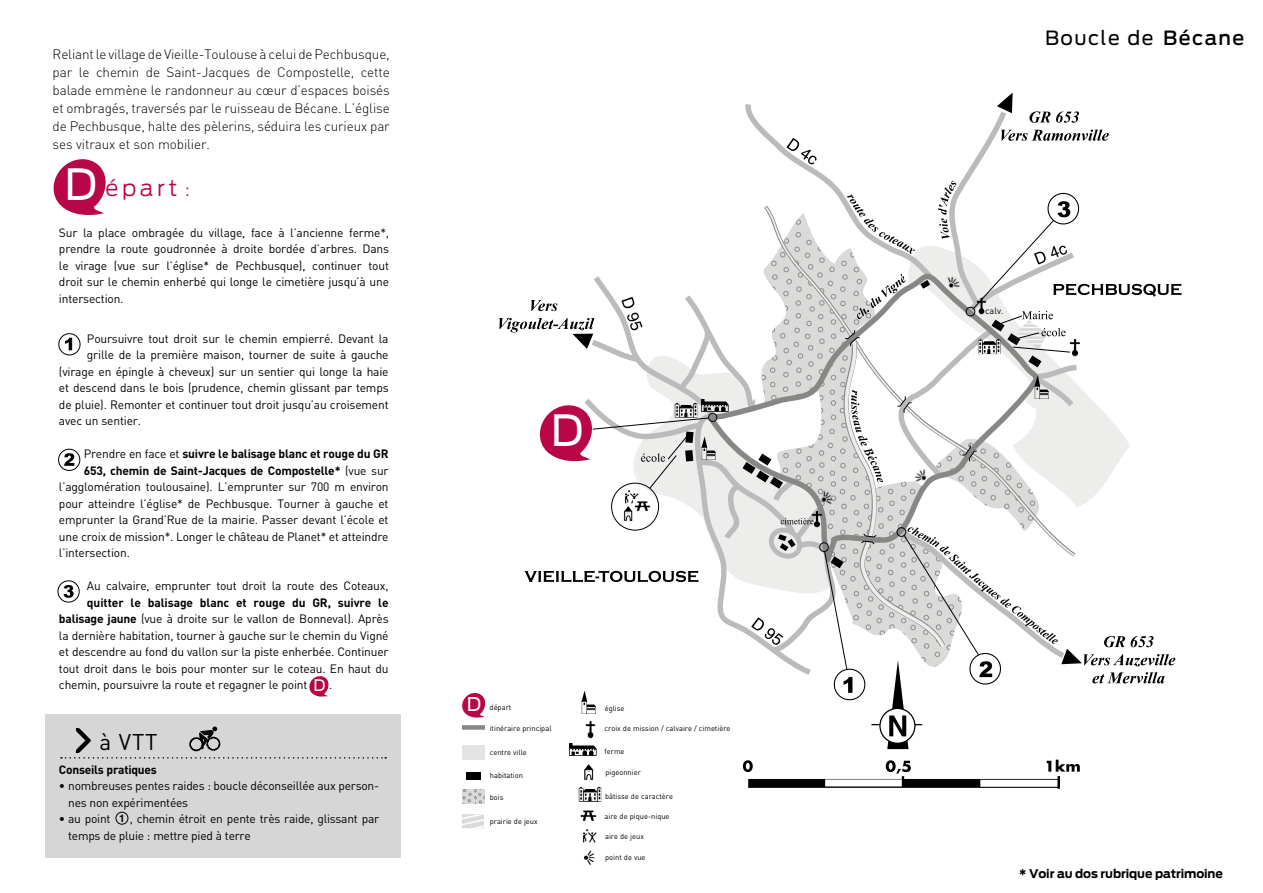
<style>
.page{position:relative;width:1263px;height:893px;background:#fff}
.page>*{position:absolute;margin:0;border:0;box-sizing:border-box;transform-origin:0 0}
.t1{font:300 60px "Citizen";color:#000}
.t2{font:42.75px "Antenna";color:#fff}
.t3{font:22.5px "DIN";color:#000}
.t4{font:300 22.2px "Antenna";letter-spacing:.155em;color:#b80647}
.t5{font:19.5px "Antenna";letter-spacing:.075em;color:#000}
.t6{font:18.9px "Antenna";color:#fff}
.t7{font:15.75px "Antenna";color:#fff}
.t8{font:300 13.5px/18px "DIN";letter-spacing:-.01em;color:#000;text-align:justify}
.t9{font:12px/16.5px "DIN";letter-spacing:-.015em;color:#000;text-align:justify}
.t10{font:700 12px "DIN";letter-spacing:-.015em;color:#000}
.t11{font:700 12px "Antenna";letter-spacing:-.01em;color:#000}
.t12{font:9px "DIN";color:#000}
.t13{font:7.5px "DIN";color:#000}
.s1{font-weight:400;font-size:42.75px;color:#fff}
.s2{font-size:15.3px}
.s3{font-weight:400}
.s4{font-weight:700}
.s5{font-family:"Helvetica";font-weight:700;font-size:10.5px}
.s6{font-weight:500}
</style>
<div class="page">
<svg style="left:462px;top:693px;width:24px;height:25px"></svg>
<div style="left:45px;top:714px;width:356px;height:143px;background:#d6d6d6"></div>
<svg style="left:58px;top:333px;width:23px;height:23px"></svg>
<svg style="left:58px;top:448px;width:23px;height:23px"></svg>
<svg style="left:57px;top:580px;width:23px;height:23px"></svg>
<svg style="left:61px;top:726px;width:325px;height:33px"></svg>
<div style="left:116px;top:812px;width:12px;height:13px;border:1px solid #000;border-radius:50%"></div>
<div style="left:748px;top:779px;width:312px;height:9px;background:#000"></div>
<div style="left:825px;top:779px;width:77px;height:7px;background:#fff"></div>
<svg style="left:743px;top:760px;width:10px;height:12px"></svg>
<svg style="left:886px;top:760px;width:25px;height:27px"></svg>
<svg style="left:1047px;top:760px;width:33px;height:29px"></svg>
<div style="left:980px;top:780px;width:77px;height:7px;background:#fff"></div>
<svg style="left:997px;top:93px;width:16px;height:20px"></svg>
<svg style="left:1029px;top:111px;width:21px;height:12px"></svg>
<svg style="left:1056px;top:111px;width:23px;height:12px"></svg>
<svg style="left:1001px;top:129px;width:108px;height:12px"></svg>
<svg style="left:786px;top:138px;width:31px;height:26px"></svg>
<img style="left:569px;top:749px;width:28px;height:7px">
<div style="left:462px;top:725px;width:22px;height:5px;background:#878786"></div>
<img style="left:578px;top:787px;width:23px;height:15px">
<div style="left:466px;top:772px;width:15px;height:7px;background:#000"></div>
<img style="left:583px;top:829px;width:14px;height:14px">
<img style="left:580px;top:810px;width:17px;height:11px">
<img style="left:583px;top:850px;width:12px;height:15px">
<div style="left:462px;top:745px;width:23px;height:14px;background:#e3e3e3"></div>
<img style="left:584px;top:764px;width:10px;height:16px">
<svg style="left:462px;top:790px;width:23px;height:39px"></svg>
<svg style="left:53px;top:159px;width:53px;height:56px"></svg>
<svg style="left:309px;top:676px;width:20px;height:21px"></svg>
<svg style="left:499px;top:180px;width:682px;height:569px"></svg>
<p class="t8" style="left:53px;top:45px;width:339px">Reliant le village de Vieille-Toulouse à celui de Pechbusque, par le chemin de Saint-Jacques de Compostelle, cette balade emmène le randonneur au cœur d’espaces boisés et ombragés, traversés par le ruisseau de Bécane. L’église de Pechbusque, halte des pèlerins, séduira les curieux par ses vitraux et son mobilier.</p>
<h3 class="t4" style="left:64px;top:175px;width:126px"><span class="s1">D</span> épart <span class="s2">:</span></h3>
<p class="t9" style="left:59px;top:224px;width:332px">Sur la place ombragée du village, face à l’ancienne ferme*, prendre la route goudronnée à droite bordée d’arbres. Dans le virage (vue sur l’église* de Pechbusque), continuer tout droit sur le chemin enherbé qui longe le cimetière jusqu’à une intersection.</p>
<p class="t9" style="left:87px;top:330px;width:303px">Poursuivre tout droit sur le chemin empierré. Devant la</p>
<p class="t9" style="left:87px;top:346px;width:303px">grille de la première maison, tourner de suite à gauche</p>
<p class="t9" style="left:59px;top:363px;width:331px">(virage en épingle à cheveux) sur un sentier qui longe la haie</p>
<p class="t9" style="left:59px;top:379px;width:331px">et descend dans le bois (prudence, chemin glissant par temps</p>
<p class="t9" style="left:59px;top:396px;width:331px">de pluie). Remonter et continuer tout droit jusqu’au croisement</p>
<p class="t9" style="left:59px;top:412px;width:84px">avec un sentier.</p>
<p class="t10" style="left:84px;top:446px;width:306px"><span class="s3">Prendre en face et</span> suivre le balisage blanc et rouge du GR</p>
<p class="t10" style="left:84px;top:462px;width:306px">653, chemin de Saint-Jacques de Compostelle* <span class="s3">(vue sur</span></p>
<p class="t9" style="left:59px;top:478px;width:331px">l’agglomération toulousaine). L’emprunter sur 700 m environ</p>
<p class="t9" style="left:59px;top:495px;width:331px">pour atteindre l’église* de Pechbusque. Tourner à gauche et</p>
<p class="t9" style="left:59px;top:511px;width:331px">emprunter la Grand’Rue de la mairie. Passer devant l’école et</p>
<p class="t9" style="left:59px;top:528px;width:331px">une croix de mission*. Longer le château de Planet* et atteindre</p>
<p class="t9" style="left:59px;top:544px;width:72px">l’intersection.</p>
<p class="t9" style="left:87px;top:577px;width:303px">Au calvaire, emprunter tout droit la route des Coteaux,</p>
<p class="t9" style="left:59px;top:594px;width:331px;text-indent:28px"><span class="s4">quitter le balisage blanc et rouge du GR, suivre le balisage jaune</span> (vue à droite sur le vallon de Bonneval). Après la dernière habitation, tourner à gauche sur le chemin du Vigné et descendre au fond du vallon sur la piste enherbée. Continuer tout droit dans le bois pour monter sur le coteau. En haut du chemin, poursuivre la route et regagner le point</p>
<p class="t9" style="left:329px;top:676px;width:5px">.</p>
<h3 class="t7" style="left:313px;top:676px;width:13px">D</h3>
<h1 class="t1" style="left:69px;top:703px;width:29px">≥</h1>
<h3 class="t3" style="left:99px;top:727px;width:60px">à VTT</h3>
<p class="t10" style="left:59px;top:761px;width:99px">Conseils pratiques</p>
<p class="t9" style="left:68px;top:777px;width:311px;text-indent:-9px">• nombreuses pentes raides : boucle déconseillée aux person&shy;nes non expérimentées</p>
<p class="t9" style="left:68px;top:810px;width:312px;text-indent:-9px">• au point <span class="s5">1</span> , chemin étroit en pente très raide, glissant par temps de pluie : mettre pied à terre</p>
<h2 class="t2" style="left:551px;top:405px;width:34px">D</h2>
<h3 class="t6" style="left:467px;top:693px;width:16px">D</h3>
<p class="t13" style="left:490px;top:703px;width:23px">départ</p>
<p class="t13" style="left:490px;top:724px;width:63px">itinéraire principal</p>
<p class="t13" style="left:490px;top:748px;width:39px">centre ville</p>
<p class="t13" style="left:490px;top:771px;width:35px">habitation</p>
<p class="t13" style="left:490px;top:792px;width:15px">bois</p>
<p class="t13" style="left:490px;top:817px;width:49px">prairie de jeux</p>
<p class="t13" style="left:605px;top:703px;width:21px">église</p>
<p class="t13" style="left:604px;top:747px;width:22px">ferme</p>
<p class="t13" style="left:605px;top:724px;width:127px">croix de mission / calvaire / cimetière</p>
<p class="t13" style="left:605px;top:768px;width:37px">pigeonnier</p>
<p class="t13" style="left:605px;top:791px;width:70px">bâtisse de caractère</p>
<p class="t13" style="left:605px;top:812px;width:66px">aire de pique-nique</p>
<p class="t13" style="left:605px;top:853px;width:42px">point de vue</p>
<p class="t13" style="left:605px;top:832px;width:40px">aire de jeux</p>
<h3 class="t5" style="left:1045px;top:26px;width:201px">Boucle de <span class="s6">Bécane</span></h3>
<p class="t12" style="left:985px;top:305px;width:20px">calv.</p>
<p class="t11" style="left:1019px;top:866px;width:205px">* Voir au dos rubrique patrimoine</p>
</div>
